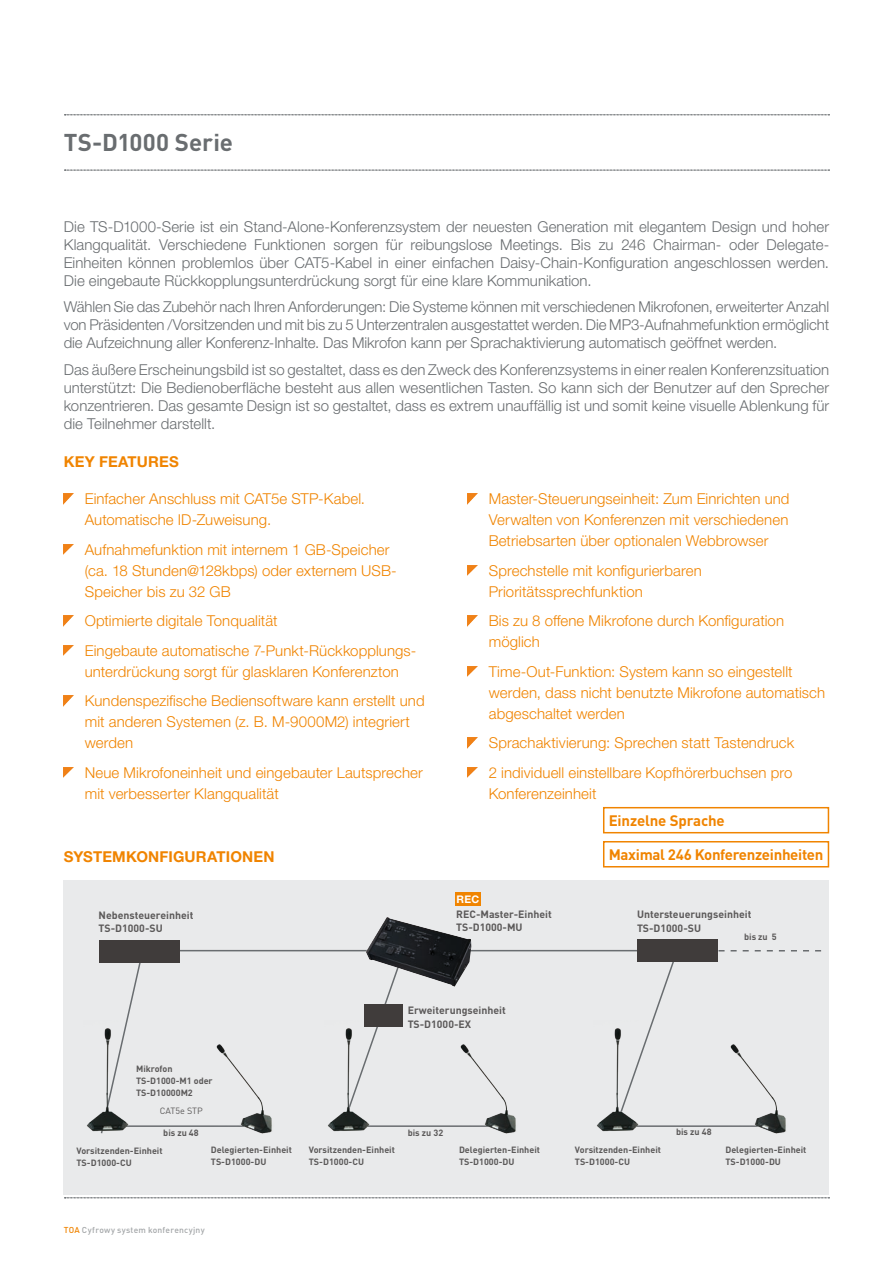
<style>
.page{position:relative;width:893px;height:1263px;background:#fff}
.page>*{position:absolute;margin:0;border:0;box-sizing:border-box;transform-origin:0 0}
.t1{font:700 24px "DINOT";letter-spacing:.005em;color:#696d70}
.t2{font:15px/18px "Helvetica Neue World 45 Lt";color:#696d70;text-align:justify}
.t3{font:15px/21px "Helvetica Neue World 45 Lt";letter-spacing:.005em;color:#f08400}
.t4{font:700 15px "DINOT";letter-spacing:-.02em;color:#f08400}
.t5{font:700 15px "Helvetica Neue World 75";letter-spacing:.01em;color:#f08400}
.t6{font:700 10.5px/13.5px "DINOT";color:#5b5959}
.t7{font:700 10.5px "Helvetica Neue World 75";color:#fff}
.t8{font:700 9px/12px "DINOT";color:#5b5959}
.t9{font:9px "DINOT";letter-spacing:-.005em;color:#5b5959}
.t10{font:500 8.55px "DINOT";letter-spacing:.03em;color:#a3a6a8}
.s1{color:#f08400}
</style>
<div class="page">
<svg style="left:65px;top:115px;width:764px;height:1px"></svg>
<svg style="left:65px;top:170px;width:764px;height:1px"></svg>
<svg style="left:65px;top:1197px;width:764px;height:1px"></svg>
<div style="left:64px;top:880px;width:765px;height:315px;background:#e9eaeb"></div>
<hr style="left:128px;top:950px;width:523px;height:1px;background:#696d70">
<svg style="left:64px;top:494px;width:9px;height:10px"></svg>
<svg style="left:64px;top:544px;width:10px;height:10px"></svg>
<svg style="left:64px;top:616px;width:9px;height:10px"></svg>
<svg style="left:64px;top:645px;width:10px;height:10px"></svg>
<svg style="left:64px;top:696px;width:9px;height:10px"></svg>
<svg style="left:64px;top:767px;width:10px;height:10px"></svg>
<svg style="left:468px;top:494px;width:9px;height:10px"></svg>
<svg style="left:468px;top:565px;width:10px;height:10px"></svg>
<svg style="left:468px;top:616px;width:9px;height:10px"></svg>
<svg style="left:468px;top:666px;width:10px;height:10px"></svg>
<svg style="left:468px;top:738px;width:9px;height:10px"></svg>
<svg style="left:468px;top:767px;width:10px;height:10px"></svg>
<div style="left:455px;top:892px;width:26px;height:14px;background:#f08400"></div>
<div style="left:603px;top:807px;width:226px;height:26px;border:2px solid #f08400"></div>
<div style="left:603px;top:841px;width:226px;height:26px;border:2px solid #f08400"></div>
<svg style="left:718px;top:950px;width:103px;height:1px"></svg>
<svg style="left:341px;top:949px;width:62px;height:95px"></svg>
<svg style="left:637px;top:961px;width:41px;height:96px"></svg>
<svg style="left:126px;top:963px;width:15px;height:57px"></svg>
<hr style="left:123px;top:1125px;width:121px;height:2px;background:#696d70">
<img style="left:366px;top:917px;width:105px;height:69px">
<div style="left:99px;top:940px;width:80px;height:23px;background:#403c3b"></div>
<div style="left:637px;top:938px;width:81px;height:23px;background:#403c3b"></div>
<img style="left:214px;top:1044px;width:58px;height:90px">
<div style="left:364px;top:1004px;width:38px;height:23px;background:#403c3b"></div>
<img style="left:87px;top:1020px;width:44px;height:114px">
<hr style="left:368px;top:1125px;width:121px;height:2px;background:#696d70">
<img style="left:459px;top:1044px;width:57px;height:90px">
<img style="left:328px;top:1020px;width:44px;height:112px">
<hr style="left:637px;top:1125px;width:121px;height:2px;background:#696d70">
<img style="left:728px;top:1044px;width:58px;height:90px">
<img style="left:597px;top:1020px;width:44px;height:112px">
<p class="t1" style="left:64px;top:124px;width:171px">TS-D1000 Serie</p>
<p class="t2" style="left:64px;top:218px;width:767px">Die TS-D1000-Serie ist ein Stand-Alone-Konferenzsystem der neuesten Generation mit elegantem Design und hoher Klangqualität. Verschiedene Funktionen sorgen für reibungslose Meetings. Bis zu 246 Chairman- oder Delegate-Einheiten können problemlos über CAT5-Kabel in einer einfachen Daisy-Chain-Konfiguration angeschlossen werden.<br>Die eingebaute Rückkopplungsunterdrückung sorgt für eine klare Kommunikation.</p>
<p class="t2" style="left:64px;top:298px;width:767px">Wählen Sie das Zubehör nach Ihren Anforderungen: Die Systeme können mit verschiedenen Mikrofonen, erweiterter Anzahl von Präsidenten /Vorsitzenden und mit bis zu 5 Unterzentralen ausgestattet werden. Die MP3-Aufnahmefunktion ermöglicht die Aufzeichnung aller Konferenz-Inhalte. Das Mikrofon kann per Sprachaktivierung automatisch geöffnet werden.</p>
<p class="t2" style="left:64px;top:361px;width:767px">Das äußere Erscheinungsbild ist so gestaltet, dass es den Zweck des Konferenzsystems in einer realen Konferenzsituation unterstützt: Die Bedienoberfläche besteht aus allen wesentlichen Tasten. So kann sich der Benutzer auf den Sprecher konzentrieren. Das gesamte Design ist so gestaltet, dass es extrem unauffällig ist und somit keine visuelle Ablenkung für die Teilnehmer darstellt.</p>
<p class="t5" style="left:64px;top:453px;width:117px">KEY FEATURES</p>
<p class="t3" style="left:85px;top:489px;width:282px">Einfacher Anschluss mit CAT5e STP-Kabel.<br>Automatische ID-Zuweisung.</p>
<p class="t3" style="left:85px;top:539px;width:314px">Aufnahmefunktion mit internem 1 GB-Speicher (ca. 18 Stunden@128kbps) oder externem USB-<br>Speicher bis zu 32 GB</p>
<p class="t3" style="left:85px;top:611px;width:194px">Optimierte digitale Tonqualität</p>
<p class="t3" style="left:85px;top:640px;width:331px">Eingebaute automatische 7-Punkt-Rückkopplungs&shy;unterdrückung sorgt für glasklaren Konferenzton</p>
<p class="t3" style="left:85px;top:691px;width:341px">Kundenspezifische Bediensoftware kann erstellt und mit anderen Systemen (z. B. M-9000M2) integriert werden</p>
<p class="t3" style="left:85px;top:762px;width:340px">Neue Mikrofoneinheit und eingebauter Lautsprecher mit verbesserter Klangqualität</p>
<p class="t3" style="left:489px;top:489px;width:302px;text-align:justify">Master-Steuerungseinheit: Zum Einrichten und Verwalten von Konferenzen mit verschiedenen Betriebsarten über optionalen Webbrowser</p>
<p class="t3" style="left:489px;top:560px;width:215px">Sprechstelle mit konfigurierbaren<br>Prioritätssprechfunktion</p>
<p class="t3" style="left:489px;top:611px;width:297px">Bis zu 8 offene Mikrofone durch Konfiguration möglich</p>
<p class="t3" style="left:489px;top:661px;width:338px">Time-Out-Funktion: System kann so eingestellt werden, dass nicht benutzte Mikrofone automatisch abgeschaltet werden</p>
<p class="t3" style="left:489px;top:733px;width:307px">Sprachaktivierung: Sprechen statt Tastendruck</p>
<p class="t3" style="left:489px;top:762px;width:305px">2 individuell einstellbare Kopfhörerbuchsen pro<br>Konferenzeinheit</p>
<p class="t4" style="left:609px;top:808px;width:118px">Einzelne Sprache</p>
<p class="t5" style="left:64px;top:848px;width:212px">SYSTEMKONFIGURATIONEN</p>
<p class="t4" style="left:609px;top:842px;width:216px">Maximal 246 Konferenzeinheiten</p>
<p class="t6" style="left:99px;top:907px;width:96px">Nebensteuereinheit<br>TS-D1000-SU</p>
<p class="t8" style="left:136px;top:1062px;width:78px">Mikrofon<br>TS-D1000-M1 oder<br>TS-D10000M2</p>
<p class="t9" style="left:160px;top:1104px;width:45px">CAT5e STP</p>
<p class="t7" style="left:457px;top:893px;width:24px">REC</p>
<p class="t6" style="left:456px;top:906px;width:97px">REC-Master-Einheit</p>
<p class="t6" style="left:456px;top:920px;width:68px">TS-D1000-MU</p>
<p class="t6" style="left:408px;top:1003px;width:100px">Erweiterungseinheit</p>
<p class="t6" style="left:408px;top:1016px;width:65px">TS-D1000-EX</p>
<p class="t6" style="left:637px;top:907px;width:116px">Untersteuerungseinheit</p>
<p class="t6" style="left:637px;top:920px;width:66px">TS-D1000-SU</p>
<p class="t8" style="left:744px;top:930px;width:34px">bis zu 5</p>
<p class="t8" style="left:163px;top:1126px;width:37px">bis zu 48</p>
<p class="t8" style="left:408px;top:1126px;width:37px">bis zu 32</p>
<p class="t8" style="left:676px;top:1126px;width:37px">bis zu 48</p>
<p class="t8" style="left:77px;top:1144px;width:88px">Vorsitzenden-Einheit<br>TS-D1000-CU</p>
<p class="t8" style="left:211px;top:1143px;width:83px">Delegierten-Einheit</p>
<p class="t8" style="left:211px;top:1155px;width:57px">TS-D1000-DU</p>
<p class="t8" style="left:309px;top:1143px;width:88px">Vorsitzenden-Einheit<br>TS-D1000-CU</p>
<p class="t8" style="left:575px;top:1143px;width:88px">Vorsitzenden-Einheit<br>TS-D1000-CU</p>
<p class="t8" style="left:459px;top:1143px;width:83px">Delegierten-Einheit</p>
<p class="t8" style="left:459px;top:1155px;width:57px">TS-D1000-DU</p>
<p class="t8" style="left:725px;top:1143px;width:83px">Delegierten-Einheit</p>
<p class="t8" style="left:725px;top:1155px;width:57px">TS-D1000-DU</p>
<p class="t10" style="left:64px;top:1223px;width:142px"><span class="s1">TOA</span> Cyfrowy system konferencyjny</p>
</div>
